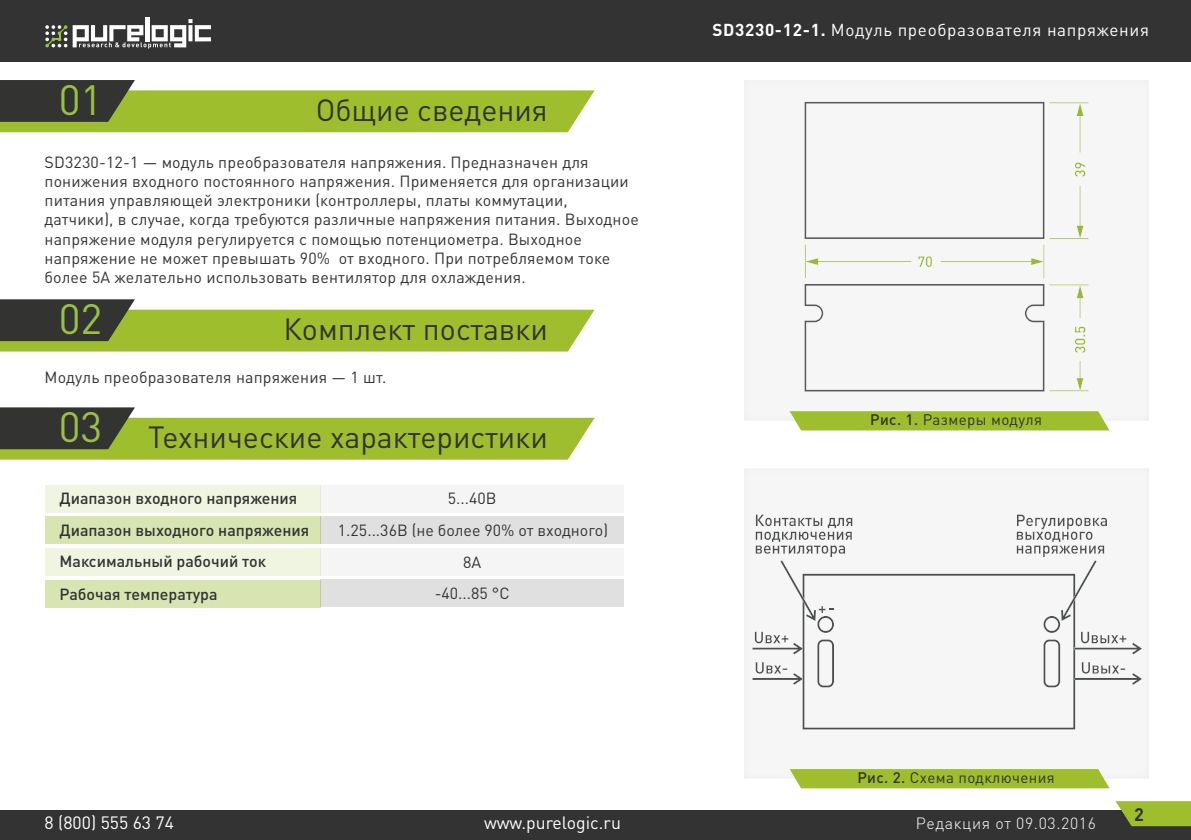
<style>
.page{position:relative;width:1191px;height:840px;background:#fff}
.page>*{position:absolute;margin:0;border:0;box-sizing:border-box;transform-origin:0 0}
.t1{font:41.8px "DIN Pro";color:#98c144}
.t2{font:30.2px "DIN Pro";color:#333334}
.t3{font:700 18px "DIN Pro";color:#333334}
.t4{font:17.6px "DIN Pro";color:#fff}
.t5{font:17px "DIN Pro";letter-spacing:.04em;color:#fff}
.t6{font:16px/19.2px "DIN Pro";letter-spacing:.01em;color:#333334}
.t7{font:500 16px/30.8px "DIN Pro";color:#333334}
.t8{font:300 16px "DIN Pro";letter-spacing:.04em;color:#fff}
.t9{font:15.2px "DIN Pro";letter-spacing:.025em;color:#333334}
.s1{font-weight:700}
.s2{font-weight:500}
</style>
<div class="page">
<div style="left:0;top:0;width:1191px;height:61px;background:#333334"></div>
<hr style="left:145px;top:17px;width:4px;height:24px;background:#fff">
<svg style="left:45px;top:25px;width:22px;height:22px"></svg>
<svg style="left:73px;top:19px;width:138px;height:30px"></svg>
<div style="left:0;top:810px;width:1191px;height:29px;background:#333334"></div>
<svg style="left:1115px;top:801px;width:76px;height:24px;background:#97b232"></svg>
<svg style="left:0;top:80px;width:594px;height:52px"></svg>
<svg style="left:0;top:299px;width:594px;height:52px"></svg>
<svg style="left:0;top:407px;width:594px;height:52px"></svg>
<div style="left:726px;top:66px;width:439px;height:355px;background:#f6f6f6"></div>
<div style="left:726px;top:454px;width:439px;height:324px;background:#000;opacity:.05"></div>
<svg style="left:789px;top:411px;width:320px;height:19px;background:#a3c036"></svg>
<svg style="left:789px;top:768px;width:320px;height:19px;background:#a6c33f"></svg>
<div style="left:45px;top:548px;width:275px;height:27px;background:#f0f5e2"></div>
<div style="left:45px;top:485px;width:275px;height:27px;background:#f0f5e2"></div>
<div style="left:45px;top:579px;width:275px;height:28px;background:#d8e4b2"></div>
<div style="left:45px;top:516px;width:275px;height:27px;background:#d8e4b2"></div>
<div style="left:320px;top:579px;width:304px;height:27px;background:#e0e0e0"></div>
<div style="left:320px;top:516px;width:304px;height:27px;background:#e0e0e0"></div>
<div style="left:320px;top:548px;width:304px;height:27px;background:#f5f5f5"></div>
<div style="left:320px;top:485px;width:304px;height:27px;background:#f5f5f5"></div>
<h1 class="t1" style="left:59px;top:71px;width:45px">01</h1>
<h2 class="t2" style="left:316px;top:89px;width:234px">Общие сведения</h2>
<p class="t6" style="left:45px;top:152px;width:596px">SD3230-12-1 — модуль преобразователя напряжения. Предназначен для понижения входного постоянного напряжения. Применяется для организации питания управляющей электроники (контроллеры, платы коммутации, датчики), в случае, когда требуются различные напряжения питания. Выходное напряжение модуля регулируется с помощью потенциометра. Выходное напряжение не может превышать 90% от входного. При потребляемом токе более 5А желательно использовать вентилятор для охлаждения.</p>
<h1 class="t1" style="left:59px;top:290px;width:45px">02</h1>
<h2 class="t2" style="left:283px;top:308px;width:266px">Комплект поставки</h2>
<p class="t6" style="left:45px;top:366px;width:343px">Модуль преобразователя напряжения — 1 шт.</p>
<h1 class="t1" style="left:59px;top:398px;width:45px">03</h1>
<h2 class="t2" style="left:148px;top:416px;width:401px">Технические характеристики</h2>
<p class="t7" style="left:60px;top:481px;width:239px">Диапазон входного напряжения</p>
<p class="t6" style="left:448px;top:488px;width:50px">5...40В</p>
<p class="t7" style="left:60px;top:514px;width:251px">Диапазон выходного напряжения<br>Максимальный рабочий ток</p>
<p class="t6" style="left:338px;top:512px;width:272px;line-height:32px;text-align:center">1.25...36В (не более 90% от входного)<br>8А</p>
<p class="t7" style="left:60px;top:577px;width:159px">Рабочая температура</p>
<p class="t6" style="left:435px;top:582px;width:76px">-40...85 °С</p>
<p class="t4" style="left:45px;top:810px;width:131px">8 (800) 555 63 74</p>
<p class="t4" style="left:484px;top:810px;width:138px">www.purelogic.ru</p>
<p class="t5" style="left:712px;top:18px;width:438px"><span class="s1">SD3230-12-1.</span> Модуль преобразователя напряжения</p>
<p class="t9" style="left:870px;top:409px;width:173px"><span class="s2">Рис. 1.</span> Размеры модуля</p>
<p class="t9" style="left:857px;top:766px;width:199px"><span class="s2">Рис. 2.</span> Схема подключения</p>
<p class="t8" style="left:916px;top:813px;width:182px">Редакция от 09.03.2016</p>
<p class="t3" style="left:1134px;top:801px;width:11px">2</p>
</div>
